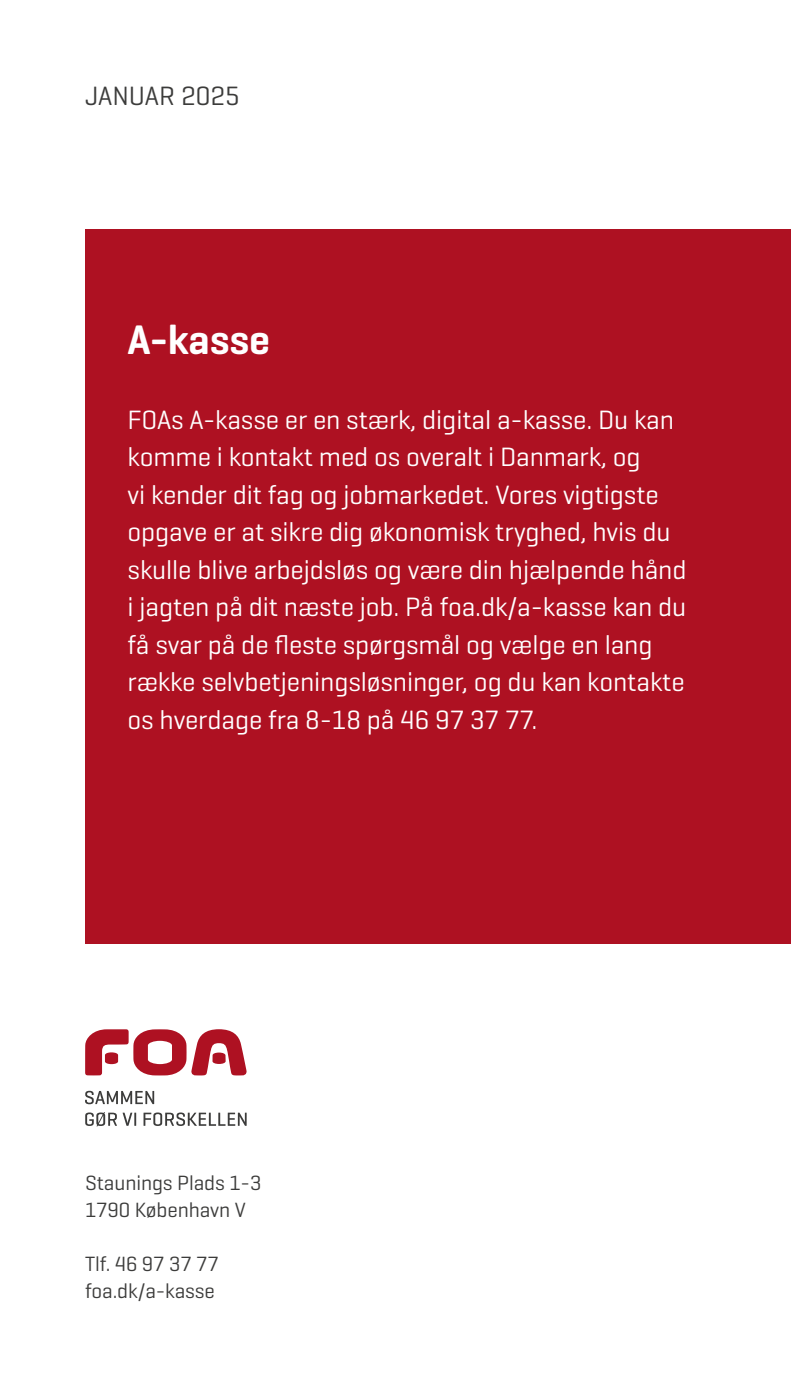
<style>
.page{position:relative;width:791px;height:1395px;background:#fff}
.page>*{position:absolute;margin:0;border:0;box-sizing:border-box;transform-origin:0 0}
.t1{font:600 42px "Geogrotesque";letter-spacing:-.005em;color:#fff}
.t2{font:27px/37.5px "Geogrotesque";letter-spacing:-.005em;color:#fff}
.t3{font:27px "Geogrotesque";color:#3c3c3b}
.t4{font:21px/27px "Geogrotesque";letter-spacing:-.005em;color:#3c3c3b}
</style>
<div class="page">
<div style="left:85px;top:229px;width:706px;height:715px;background:#ae1122"></div>
<svg style="left:85px;top:1029px;width:162px;height:46px"></svg>
<svg style="left:85px;top:1112px;width:162px;height:14px"></svg>
<svg style="left:85px;top:1091px;width:69px;height:13px"></svg>
<p class="t3" style="left:85px;top:79px;width:156px">JANUAR 2025</p>
<h1 class="t1" style="left:128px;top:313px;width:144px">A-kasse</h1>
<p class="t2" style="left:128px;top:400px;width:560px">FOAs A-kasse er en stærk, digital a-kasse. Du kan komme i kontakt med os overalt i Danmark, og<br>vi kender dit fag og jobmarkedet. Vores vigtigste opgave er at sikre dig økonomisk tryghed, hvis du skulle blive arbejdsløs og være din hjælpende hånd i jagten på dit næste job. På foa.dk/a-kasse kan du få svar på de fleste spørgsmål og vælge en lang række selvbetjeningsløsninger, og du kan kontakte os hverdage fra 8-18 på 46 97 37 77.</p>
<p class="t4" style="left:85px;top:1168px;width:178px">Staunings Plads 1-3<br>1790 København V</p>
<p class="t4" style="left:85px;top:1249px;width:135px">Tlf. 46 97 37 77 foa.dk/a-kasse</p>
</div>
